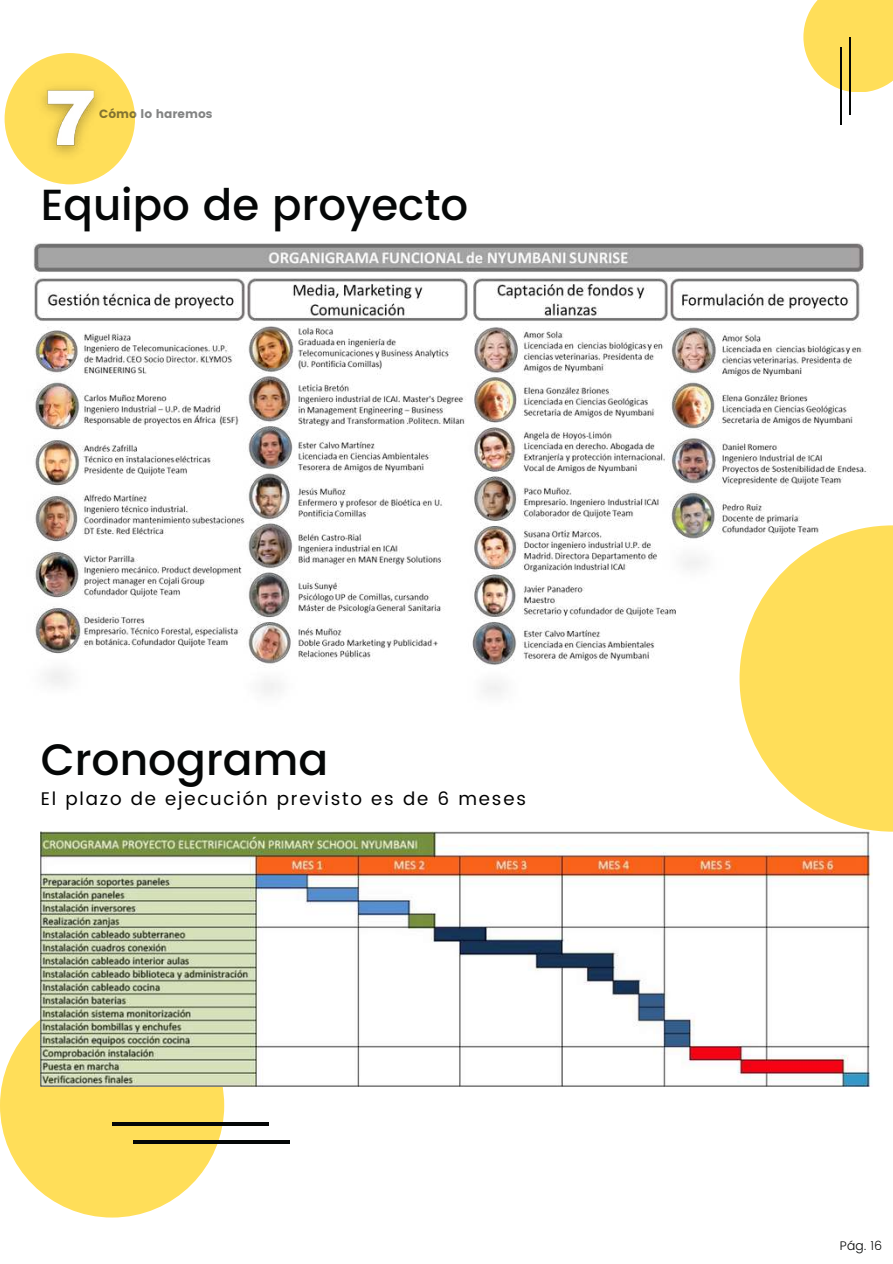
<style>
.page{position:relative;width:893px;height:1264px;background:#fff}
.page>*{position:absolute;margin:0;border:0;box-sizing:border-box;transform-origin:0 0}
.t1{font:500 43.95px "Poppins";color:#050707}
.t2{font:500 43.5px "Poppins";color:#050707}
.t3{font:18.3px "Poppins";letter-spacing:.1em;color:#000}
.t4{font:700 18px "Arial MT Pro";color:#d0dab6}
.t5{font:300 12.45px "Poppins";color:#050707}
.t6{font:12px "Poppins";color:#050707}
</style>
<div class="page">
<svg style="left:745px;top:720px;width:147px;height:111px;fill:#ffde59"></svg>
<div style="left:5px;top:53px;width:130px;height:131px;background:#ffde59;border-radius:50%"></div>
<img style="left:42px;top:88px;width:56px;height:67px">
<div style="left:0;top:993px;width:224px;height:224px;background:#ffde59;border-radius:50%"></div>
<hr style="left:112px;top:1122px;width:156px;height:4px;background:#050707">
<svg style="left:133px;top:1139px;width:156px;height:4px"></svg>
<img style="left:41px;top:831px;width:831px;height:255px">
<svg style="left:803px;top:0;width:89px;height:92px;background:#fbdf6b"></svg>
<hr style="left:848px;top:37px;width:2px;height:77px;background:#050707">
<hr style="left:840px;top:47px;width:1px;height:77px;background:#050707">
<img style="left:33px;top:243px;width:859px;height:477px">
<p class="t6" style="left:99px;top:107px;width:115px">Cómo lo haremos</p>
<h2 class="t2" style="left:41px;top:179px;width:429px">Equipo de proyecto</h2>
<h1 class="t1" style="left:41px;top:734px;width:289px">Cronograma</h1>
<p class="t3" style="left:41px;top:787px;width:486px">El plazo de ejecución previsto es de 6 meses</p>
<p class="t4" style="left:251px;top:837px;width:7px">´</p>
<p class="t5" style="left:839px;top:1238px;width:44px">Pág. 16</p>
</div>
